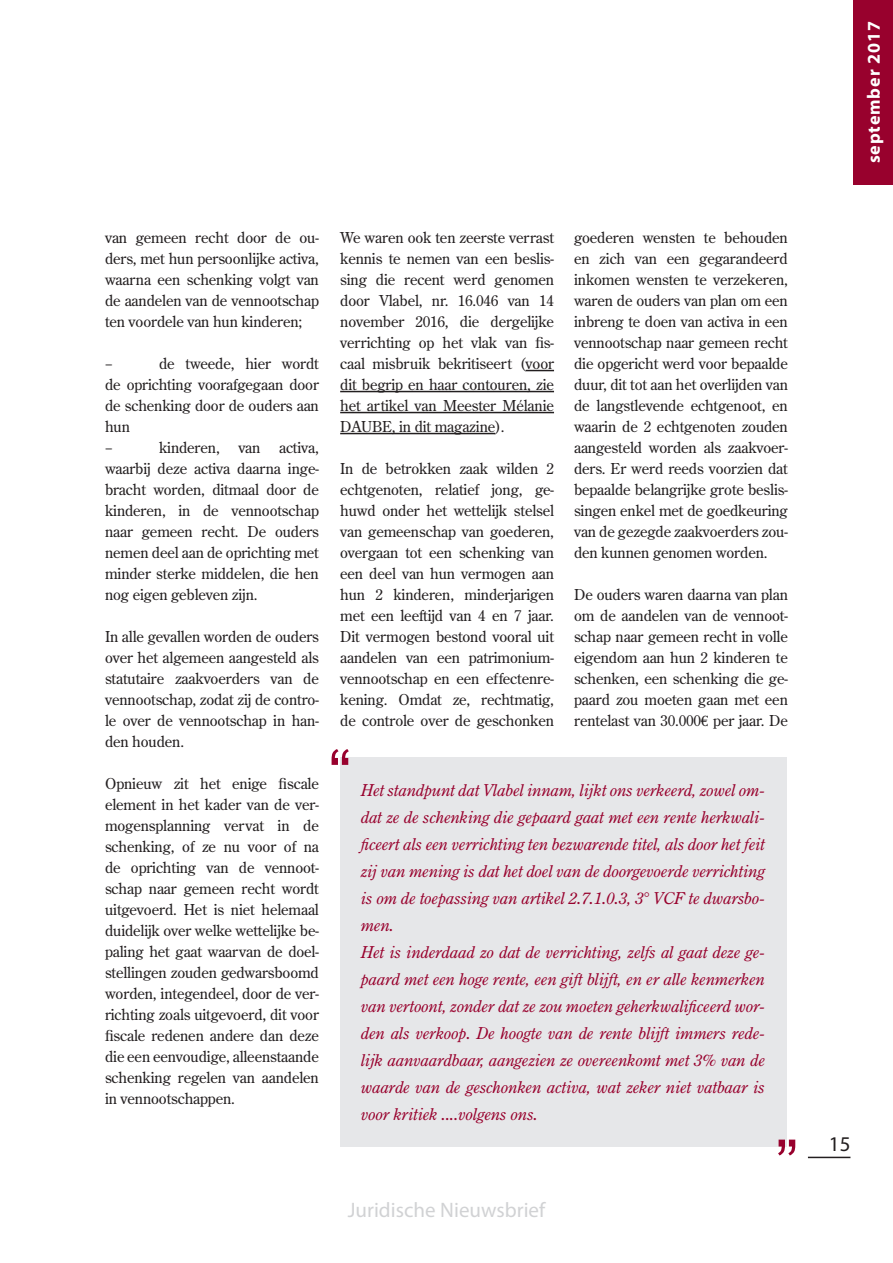
<style>
.page{position:relative;width:893px;height:1263px;background:#fff}
.page>*{position:absolute;margin:0;border:0;box-sizing:border-box;transform-origin:0 0}
.t1{font:21px "Myriad Pro";color:#d1d2d4}
.t2{font:21px "Myriad Pro";color:#231f20}
.t3{font:700 18px "Myriad Pro";letter-spacing:.05em;color:#fff}
.t4{font:italic 16.5px/27px "Century Oldstyle BT";color:#98012d}
.t5{font:15px/21px "Century Old Style";letter-spacing:-.01em;color:#231f20;text-align:justify}
.s1{font-family:"Euro Serif"}
</style>
<div class="page">
<hr style="left:808px;top:1157px;width:42px;height:1px;background:#231f20">
<div style="left:854px;top:0;width:39px;height:185px;background:#98012d"></div>
<svg style="left:526px;top:370px;width:28px;height:1px"></svg>
<hr style="left:340px;top:391px;width:214px;height:1px;background:#231f20">
<hr style="left:340px;top:412px;width:214px;height:1px;background:#231f20">
<hr style="left:340px;top:433px;width:155px;height:1px;background:#231f20">
<div style="left:340px;top:757px;width:447px;height:389px;background:#e6e7e9"></div>
<svg style="left:332px;top:749px;width:17px;height:16px"></svg>
<svg style="left:778px;top:1139px;width:17px;height:16px"></svg>
<p class="t5" style="left:105px;top:227px;width:215px">van gemeen recht door de ou&shy;ders, met hun persoonlijke activa, waarna een schenking volgt van de aandelen van de vennootschap ten voordele van hun kinderen;</p>
<p class="t5" style="left:105px;top:353px;width:9px">−</p>
<p class="t5" style="left:105px;top:353px;width:215px;text-align:left;text-indent:54px">de tweede, hier wordt de oprichting voorafgegaan door de schenking door de ouders aan hun<br>−</p>
<p class="t5" style="left:105px;top:437px;width:215px;text-indent:54px">kinderen, van activa, waarbij deze activa daarna inge&shy;bracht worden, ditmaal door de kinderen, in de vennootschap naar gemeen recht. De ouders nemen deel aan de oprichting met minder sterke middelen, die hen nog eigen gebleven zijn.</p>
<p class="t5" style="left:105px;top:626px;width:215px">In alle gevallen worden de ouders over het algemeen aangesteld als statutaire zaakvoerders van de vennootschap, zodat zij de contro&shy;le over de vennootschap in han&shy;den houden.</p>
<p class="t5" style="left:105px;top:773px;width:215px">Opnieuw zit het enige fiscale element in het kader van de ver&shy;mogensplanning vervat in de schenking, of ze nu voor of na de oprichting van de vennoot&shy;schap naar gemeen recht wordt uitgevoerd. Het is niet helemaal duidelijk over welke wettelijke be&shy;paling het gaat waarvan de doel&shy;stellingen zouden gedwarsboomd worden, integendeel, door de ver&shy;richting zoals uitgevoerd, dit voor fiscale redenen andere dan deze die een eenvoudige, alleenstaande schenking regelen van aandelen in vennootschappen.</p>
<p class="t5" style="left:340px;top:227px;width:215px">We waren ook ten zeerste verrast kennis te nemen van een beslis&shy;sing die recent werd genomen door Vlabel, nr. 16.046 van 14 november 2016, die dergelijke verrichting op het vlak van fis&shy;caal misbruik bekritiseert (voor dit begrip en haar contouren, zie het artikel van Meester Mélanie DAUBE, in dit magazine).</p>
<p class="t5" style="left:340px;top:458px;width:215px">In de betrokken zaak wilden 2 echtgenoten, relatief jong, ge&shy;huwd onder het wettelijk stelsel van gemeenschap van goederen, overgaan tot een schenking van een deel van hun vermogen aan hun 2 kinderen, minderjarigen met een leeftijd van 4 en 7 jaar.<br>Dit vermogen bestond vooral uit aandelen van een patrimonium&shy;vennootschap en een effectenre&shy;kening. Omdat ze, rechtmatig, de controle over de geschonken</p>
<p class="t5" style="left:574px;top:227px;width:215px">goederen wensten te behouden en zich van een gegarandeerd inkomen wensten te verzekeren, waren de ouders van plan om een inbreng te doen van activa in een vennootschap naar gemeen recht die opgericht werd voor bepaalde duur, dit tot aan het overlijden van de langstlevende echtgenoot, en waarin de 2 echtgenoten zouden aangesteld worden als zaakvoer&shy;ders. Er werd reeds voorzien dat bepaalde belangrijke grote beslis&shy;singen enkel met de goedkeuring van de gezegde zaakvoerders zou&shy;den kunnen genomen worden.</p>
<p class="t5" style="left:574px;top:584px;width:215px">De ouders waren daarna van plan om de aandelen van de vennoot&shy;schap naar gemeen recht in volle eigendom aan hun 2 kinderen te schenken, een schenking die ge&shy;paard zou moeten gaan met een rentelast van 30.000<span class="s1">€</span> per jaar. De</p>
<p class="t4" style="left:361px;top:776px;width:406px">Het standpunt dat Vlabel innam, lijkt ons verkeerd, zowel om&shy;dat ze de schenking die gepaard gaat met een rente herkwali&shy;ficeert als een verrichting ten bezwarende titel, als door het feit zij van mening is dat het doel van de doorgevoerde verrichting is om de toepassing van artikel 2.7.1.0.3, 3° VCF te dwarsbo&shy;men.<br>Het is inderdaad zo dat de verrichting, zelfs al gaat deze ge&shy;paard met een hoge rente, een gift blijft, en er alle kenmerken van vertoont, zonder dat ze zou moeten geherkwalificeerd wor&shy;den als verkoop. De hoogte van de rente blijft immers rede&shy;lijk aanvaardbaar, aangezien ze overeenkomt met 3% van de waarde van de geschonken activa, wat zeker niet vatbaar is voor kritiek ....volgens ons.</p>
<h1 class="t1" style="left:348px;top:1198px;width:199px">Juridische Nieuwsbrief</h1>
<p class="t3" style="left:864px;top:163px;width:143px;rotate:-90deg">september 2017</p>
<h1 class="t2" style="left:829px;top:1133px;width:23px">15</h1>
</div>
